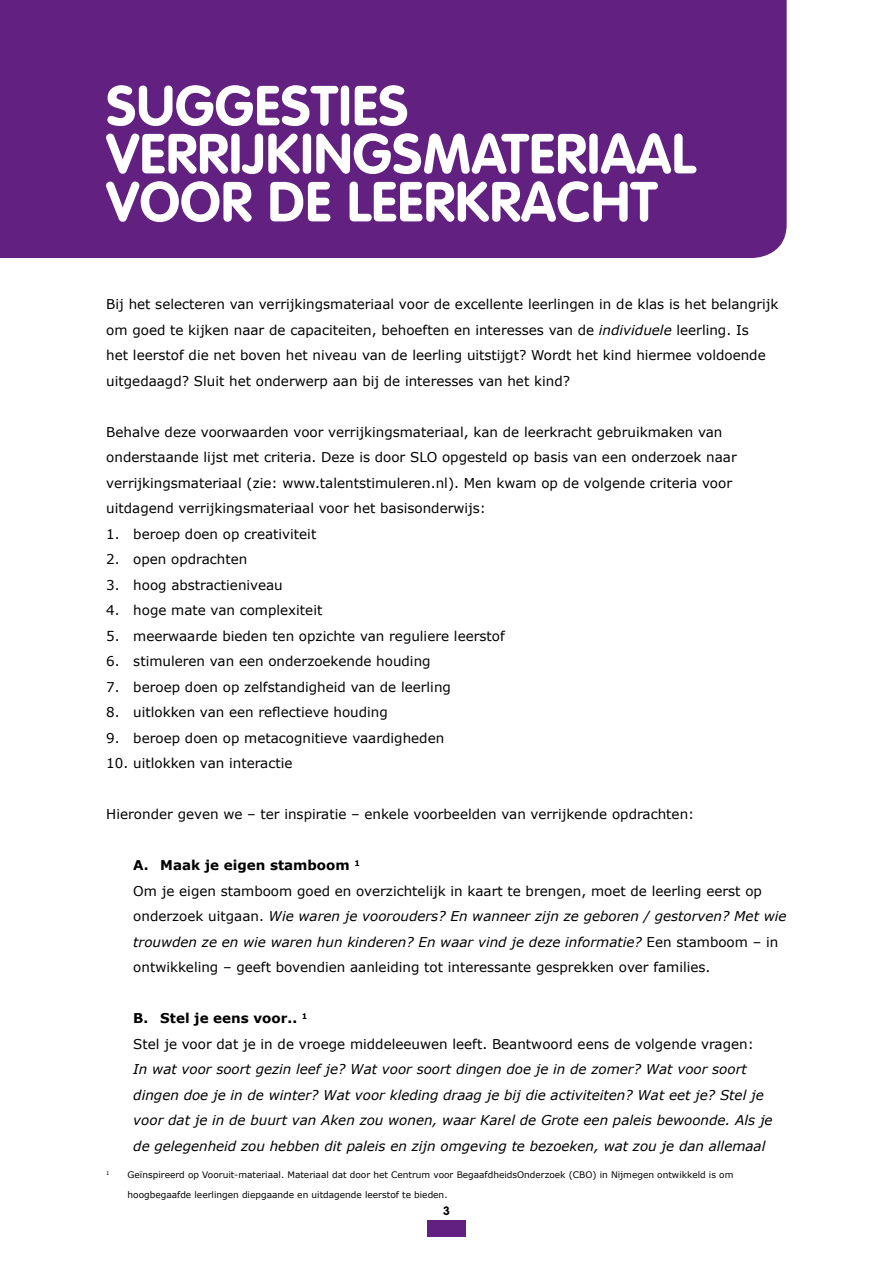
<style>
.page{position:relative;width:893px;height:1263px;background:#fff}
.page>*{position:absolute;margin:0;border:0;box-sizing:border-box;transform-origin:0 0}
.t1{font:700 55.5px/48px "VAG Rounded Std";letter-spacing:.12em;color:#fff}
.t2{font:13.5px/25.5px "Verdana";color:#000}
.t3{font:italic 13.5px/25.5px "Verdana";color:#000}
.t4{font:700 12px "VAG Rounded Std";color:#000}
.t5{font:9px/19.5px "Verdana";color:#000}
.t6{font:5.25px "Verdana";color:#000}
.s1{font-style:italic}
.s2{font-weight:700}
</style>
<div class="page">
<div style="left:427px;top:1220px;width:39px;height:17px;background:#622181"></div>
<div style="left:0;top:0;width:787px;height:258px;background:#622181"></div>
<h1 class="t1" style="left:106px;top:84px;width:591px">SUGGESTIES<br>VERRIJKINGSMATERIAAL<br>VOOR DE LEERKRACHT</h1>
<p class="t2" style="left:106px;top:292px;width:674px">Bij het selecteren van verrijkingsmateriaal voor de excellente leerlingen in de klas is het belangrijk om goed te kijken naar de capaciteiten, behoeften en interesses van de <span class="s1">individuele</span> leerling. Is<br>het leerstof die net boven het niveau van de leerling uitstijgt? Wordt het kind hiermee voldoende uitgedaagd? Sluit het onderwerp aan bij de interesses van het kind?</p>
<p class="t2" style="left:106px;top:419px;width:632px">Behalve deze voorwaarden voor verrijkingsmateriaal, kan de leerkracht gebruikmaken van onderstaande lijst met criteria. Deze is door SLO opgesteld op basis van een onderzoek naar verrijkingsmateriaal (zie: www.talentstimuleren.nl). Men kwam op de volgende criteria voor uitdagend verrijkingsmateriaal voor het basisonderwijs:</p>
<p class="t2" style="left:106px;top:521px;width:211px">1. beroep doen op creativiteit</p>
<p class="t2" style="left:106px;top:547px;width:143px">2. open opdrachten</p>
<p class="t2" style="left:106px;top:572px;width:178px">3. hoog abstractieniveau</p>
<p class="t2" style="left:106px;top:598px;width:218px">4. hoge mate van complexiteit</p>
<p class="t2" style="left:106px;top:623px;width:400px">5. meerwaarde bieden ten opzichte van reguliere leerstof</p>
<p class="t2" style="left:106px;top:649px;width:326px">6. stimuleren van een onderzoekende houding</p>
<p class="t2" style="left:106px;top:674px;width:346px">7. beroep doen op zelfstandigheid van de leerling</p>
<p class="t2" style="left:106px;top:700px;width:283px">8. uitlokken van een reflectieve houding</p>
<p class="t2" style="left:106px;top:725px;width:339px">9. beroep doen op metacognitieve vaardigheden</p>
<p class="t2" style="left:106px;top:751px;width:188px">10. uitlokken van interactie</p>
<p class="t2" style="left:106px;top:802px;width:589px">Hieronder geven we – ter inspiratie – enkele voorbeelden van verrijkende opdrachten:</p>
<p class="t2" style="left:133px;top:853px;width:655px"><span class="s2">A. Maak je eigen stamboom</span> <sup>1<br></sup>Om je eigen stamboom goed en overzichtelijk in kaart te brengen, moet de leerling eerst op onderzoek uitgaan. <span class="s1">Wie waren je voorouders? En wanneer zijn ze geboren / gestorven? Met wie trouwden ze en wie waren hun kinderen? En waar vind je deze informatie?</span> Een stamboom – in ontwikkeling – geeft bovendien aanleiding tot interessante gesprekken over families.</p>
<p class="t2" style="left:133px;top:1006px;width:622px"><span class="s2">B. Stel je eens voor..</span> <sup>1<br></sup>Stel je voor dat je in de vroege middeleeuwen leeft. Beantwoord eens de volgende vragen:</p>
<p class="t3" style="left:133px;top:1057px;width:641px">In wat voor soort gezin leef je? Wat voor soort dingen doe je in de zomer? Wat voor soort dingen doe je in de winter? Wat voor kleding draag je bij die activiteiten? Wat eet je? Stel je voor dat je in de buurt van Aken zou wonen, waar Karel de Grote een paleis bewoonde. Als je de gelegenheid zou hebben dit paleis en zijn omgeving te bezoeken, wat zou je dan allemaal</p>
<p class="t6" style="left:106px;top:1170px;width:5px">1</p>
<p class="t5" style="left:128px;top:1165px;width:607px">Geïnspireerd op Vooruit-materiaal. Materiaal dat door het Centrum voor BegaafdheidsOnderzoek (CBO) in Nijmegen ontwikkeld is om hoogbegaafde leerlingen diepgaande en uitdagende leerstof te bieden.</p>
<p class="t4" style="left:443px;top:1203px;width:8px">3</p>
</div>
